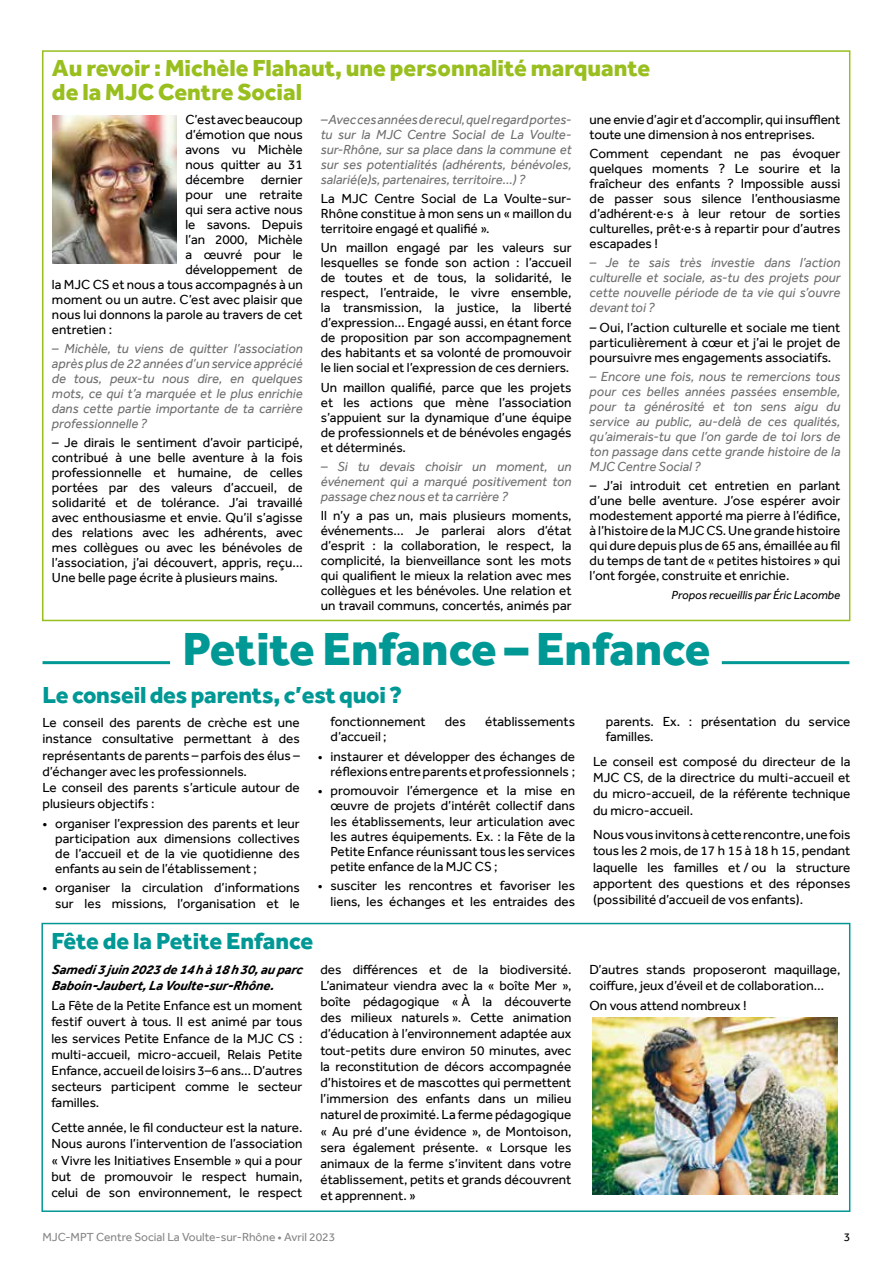
<style>
.page{position:relative;width:893px;height:1263px;background:#fff}
.page>*{position:absolute;margin:0;border:0;box-sizing:border-box;transform-origin:0 0}
.t1{font:800 48px "Effra";color:#009895}
.t2{font:800 24px/24px "Effra";color:#98bf1e}
.t3{font:800 24px "Effra";letter-spacing:-.01em;color:#009895}
.t4{font:13.5px/15px "Effra";color:#000;text-align:justify}
.t5{font:italic 13.5px/15px "Effra";color:#706f6f;text-align:justify}
.t6{font:italic 700 13.5px/16.2px "Effra";color:#000}
.t7{font:12px "Effra";color:#878787}
.t8{font:italic 12px "Effra";color:#000}
.t9{font:12px "Effra";color:#000}
.s1{font-style:italic}
</style>
<div class="page">
<div style="left:41px;top:923px;width:809px;height:289px;border:2px solid #009895"></div>
<hr style="left:722px;top:661px;width:127px;height:3px;background:#009895">
<hr style="left:43px;top:661px;width:127px;height:3px;background:#009895">
<img style="left:592px;top:1018px;width:246px;height:177px">
<img style="left:52px;top:115px;width:125px;height:148px">
<h2 class="t2" style="left:52px;top:56px;width:600px">Au revoir : Michèle Flahaut, une personnalité marquante de la MJC Centre Social</h2>
<p class="t4" style="left:185px;top:112px;width:119px">C’est avec beaucoup</p>
<p class="t4" style="left:185px;top:127px;width:119px">d’émotion que nous</p>
<p class="t4" style="left:185px;top:142px;width:119px">avons vu Michèle</p>
<p class="t4" style="left:185px;top:157px;width:119px">nous quitter au 31</p>
<p class="t4" style="left:185px;top:172px;width:119px">décembre dernier</p>
<p class="t4" style="left:185px;top:187px;width:119px">pour une retraite</p>
<p class="t4" style="left:185px;top:202px;width:119px">qui sera active nous</p>
<p class="t4" style="left:185px;top:217px;width:119px">le savons. Depuis</p>
<p class="t4" style="left:185px;top:232px;width:119px">l’an 2000, Michèle</p>
<p class="t4" style="left:185px;top:247px;width:119px">a œuvré pour le</p>
<p class="t4" style="left:185px;top:262px;width:119px">développement de</p>
<p class="t4" style="left:52px;top:277px;width:252px">la MJC CS et nous a tous accompagnés à un</p>
<p class="t4" style="left:52px;top:292px;width:252px">moment ou un autre. C’est avec plaisir que</p>
<p class="t4" style="left:52px;top:307px;width:252px">nous lui donnons la parole au travers de cet</p>
<p class="t4" style="left:52px;top:322px;width:62px">entretien :</p>
<p class="t5" style="left:52px;top:341px;width:252px">– Michèle, tu viens de quitter l’association après plus de 22 années d’un service apprécié de tous, peux-tu nous dire, en quelques mots, ce qui t’a marquée et le plus enrichie dans cette partie importante de ta carrière professionnelle ?</p>
<p class="t4" style="left:52px;top:435px;width:252px"><span class="s1">–</span> Je dirais le sentiment d’avoir participé, contribué à une belle aventure à la fois professionnelle et humaine, de celles portées par des valeurs d’accueil, de solidarité et de tolérance. J’ai travaillé avec enthousiasme et envie. Qu’il s’agisse des relations avec les adhérents, avec mes collègues ou avec les bénévoles de l’association, j’ai découvert, appris, reçu… Une belle page écrite à plusieurs mains.</p>
<p class="t4" style="left:590px;top:112px;width:252px">une envie d’agir et d’accomplir, qui insufflent toute une dimension à nos entreprises.</p>
<p class="t4" style="left:590px;top:146px;width:252px">Comment cependant ne pas évoquer quelques moments ? Le sourire et la fraîcheur des enfants ? Impossible aussi de passer sous silence l’enthousiasme d’adhérent.e.s à leur retour de sorties culturelles, prêt.e.s à repartir pour d’autres escapades !</p>
<p class="t5" style="left:590px;top:255px;width:252px">– Je te sais très investie dans l’action culturelle et sociale, as-tu des projets pour cette nouvelle période de ta vie qui s’ouvre devant toi ?</p>
<p class="t4" style="left:590px;top:319px;width:252px"><span class="s1">–</span> Oui, l’action culturelle et sociale me tient particulièrement à cœur et j’ai le projet de poursuivre mes engagements associatifs.</p>
<p class="t5" style="left:590px;top:369px;width:252px">– Encore une fois, nous te remercions tous pour ces belles années passées ensemble, pour ta générosité et ton sens aigu du service au public, au-delà de ces qualités, qu’aimerais-tu que l’on garde de toi lors de ton passage dans cette grande histoire de la MJC Centre Social ?</p>
<p class="t4" style="left:590px;top:478px;width:252px"><span class="s1">–</span> J’ai introduit cet entretien en parlant d’une belle aventure. J’ose espérer avoir modestement apporté ma pierre à l’édifice, à l’histoire de la MJC CS. Une grande histoire qui dure depuis plus de 65 ans, émaillée au fil du temps de tant de « petites histoires » qui l’ont forgée, construite et enrichie.</p>
<p class="t8" style="left:672px;top:588px;width:170px">Propos recueillis par Éric Lacombe</p>
<h1 class="t1" style="left:183px;top:619px;width:529px">Petite Enfance – Enfance</h1>
<p class="t5" style="left:321px;top:112px;width:252px">– Avec ces années de recul, quel regard portes&shy;tu sur la MJC Centre Social de La Voulte&shy;sur-Rhône, sur sa place dans la commune et sur ses potentialités (adhérents, bénévoles, salarié(e)s, partenaires, territoire...) ?</p>
<p class="t4" style="left:321px;top:191px;width:252px">La MJC Centre Social de La Voulte-sur-Rhône constitue à mon sens un « maillon du territoire engagé et qualifié ».</p>
<p class="t4" style="left:321px;top:240px;width:252px">Un maillon engagé par les valeurs sur lesquelles se fonde son action : l’accueil de toutes et de tous, la solidarité, le respect, l’entraide, le vivre ensemble, la transmission, la justice, la liberté d’expression… Engagé aussi, en étant force de proposition par son accompagnement des habitants et sa volonté de promouvoir le lien social et l’expression de ces derniers.</p>
<p class="t4" style="left:321px;top:379px;width:252px">Un maillon qualifié, parce que les projets et les actions que mène l’association s’appuient sur la dynamique d’une équipe de professionnels et de bénévoles engagés et déterminés.</p>
<p class="t5" style="left:321px;top:459px;width:252px">– Si tu devais choisir un moment, un événement qui a marqué positivement ton passage chez nous et ta carrière ?</p>
<p class="t4" style="left:321px;top:508px;width:252px">Il n’y a pas un, mais plusieurs moments, événements… Je parlerai alors d’état d’esprit : la collaboration, le respect, la complicité, la bienveillance sont les mots qui qualifient le mieux la relation avec mes collègues et les bénévoles. Une relation et un travail communs, concertés, animés par</p>
<h2 class="t3" style="left:43px;top:679px;width:361px">Le conseil des parents, c’est quoi ?</h2>
<p class="t4" style="left:43px;top:714px;width:259px;line-height:16.2px;text-align:left">Le conseil des parents de crèche est une instance consultative permettant à des représentants de parents – parfois des élus – d’échanger avec les professionnels.<br>Le conseil des parents s’articule autour de plusieurs objectifs :</p>
<p class="t4" style="left:55px;top:815px;width:246px;text-indent:-13px">• organiser l’expression des parents et leur participation aux dimensions collectives de l’accueil et de la vie quotidienne des enfants au sein de l’établissement ;</p>
<p class="t4" style="left:43px;top:880px;width:259px;text-align:right">• organiser la circulation d’informations sur les missions, l’organisation et le</p>
<p class="t4" style="left:331px;top:714px;width:96px">fonctionnement</p>
<p class="t4" style="left:445px;top:714px;width:23px">des</p>
<p class="t4" style="left:485px;top:714px;width:92px">établissements</p>
<p class="t4" style="left:331px;top:729px;width:58px">d’accueil ;</p>
<p class="t4" style="left:318px;top:748px;width:259px;text-align:right">• instaurer et développer des échanges de réflexions entre parents et professionnels ;</p>
<p class="t4" style="left:331px;top:783px;width:246px;text-indent:-13px">• promouvoir l’émergence et la mise en œuvre de projets d’intérêt collectif dans les établissements, leur articulation avec les autres équipements. Ex. : la Fête de la Petite Enfance réunissant tous les services petite enfance de la MJC CS ;</p>
<p class="t4" style="left:318px;top:878px;width:259px;text-align:right">• susciter les rencontres et favoriser les liens, les échanges et les entraides des</p>
<p class="t4" style="left:606px;top:714px;width:246px">parents. Ex. : présentation du service familles.</p>
<p class="t4" style="left:593px;top:753px;width:259px;line-height:16.2px">Le conseil est composé du directeur de la MJC CS, de la directrice du multi-accueil et du micro-accueil, de la référente technique du micro-accueil.</p>
<p class="t4" style="left:593px;top:826px;width:259px;line-height:16.2px">Nous vous invitons à cette rencontre, une fois tous les 2 mois, de 17 h 15 à 18 h 15, pendant laquelle les familles et / ou la structure apportent des questions et des réponses (possibilité d’accueil de vos enfants).</p>
<h2 class="t3" style="left:51px;top:926px;width:263px">Fête de la Petite Enfance</h2>
<p class="t6" style="left:51px;top:961px;width:255px">Samedi 3 juin 2023 de 14h à 18h30,au parc<br>Baboin-Jaubert,La Voulte-sur-Rhône.</p>
<p class="t4" style="left:51px;top:997px;width:252px;line-height:16.2px">La Fête de la Petite Enfance est un moment festif ouvert à tous. Il est animé par tous les services Petite Enfance de la MJC CS : multi-accueil, micro-accueil, Relais Petite Enfance, accueil de loisirs 3–6 ans… D’autres secteurs participent comme le secteur familles.</p>
<p class="t4" style="left:51px;top:1119px;width:252px;line-height:16.2px">Cette année, le fil conducteur est la nature.<br>Nous aurons l’intervention de l’association « Vivre les Initiatives Ensemble » qui a pour but de promouvoir le respect humain, celui de son environnement, le respect</p>
<p class="t4" style="left:320px;top:961px;width:252px;line-height:16.2px">des différences et de la biodiversité.<br>L’animateur viendra avec la « boîte Mer », boîte pédagogique « À la découverte des milieux naturels ». Cette animation d’éducation à l’environnement adaptée aux tout-petits dure environ 50 minutes, avec la reconstitution de décors accompagnée d’histoires et de mascottes qui permettent l’immersion des enfants dans un milieu naturel de proximité. La ferme pédagogique « Au pré d’une évidence », de Montoison, sera également présente. « Lorsque les animaux de la ferme s’invitent dans votre établissement, petits et grands découvrent et apprennent. »</p>
<p class="t4" style="left:589px;top:961px;width:252px;line-height:16.2px">D’autres stands proposeront maquillage, coiffure, jeux d’éveil et de collaboration…</p>
<p class="t4" style="left:589px;top:998px;width:159px">On vous attend nombreux !</p>
<p class="t7" style="left:43px;top:1230px;width:294px">MJC-MPT Centre Social La Voulte-sur-Rhône • Avril 2023</p>
<p class="t9" style="left:844px;top:1230px;width:8px">3</p>
</div>
